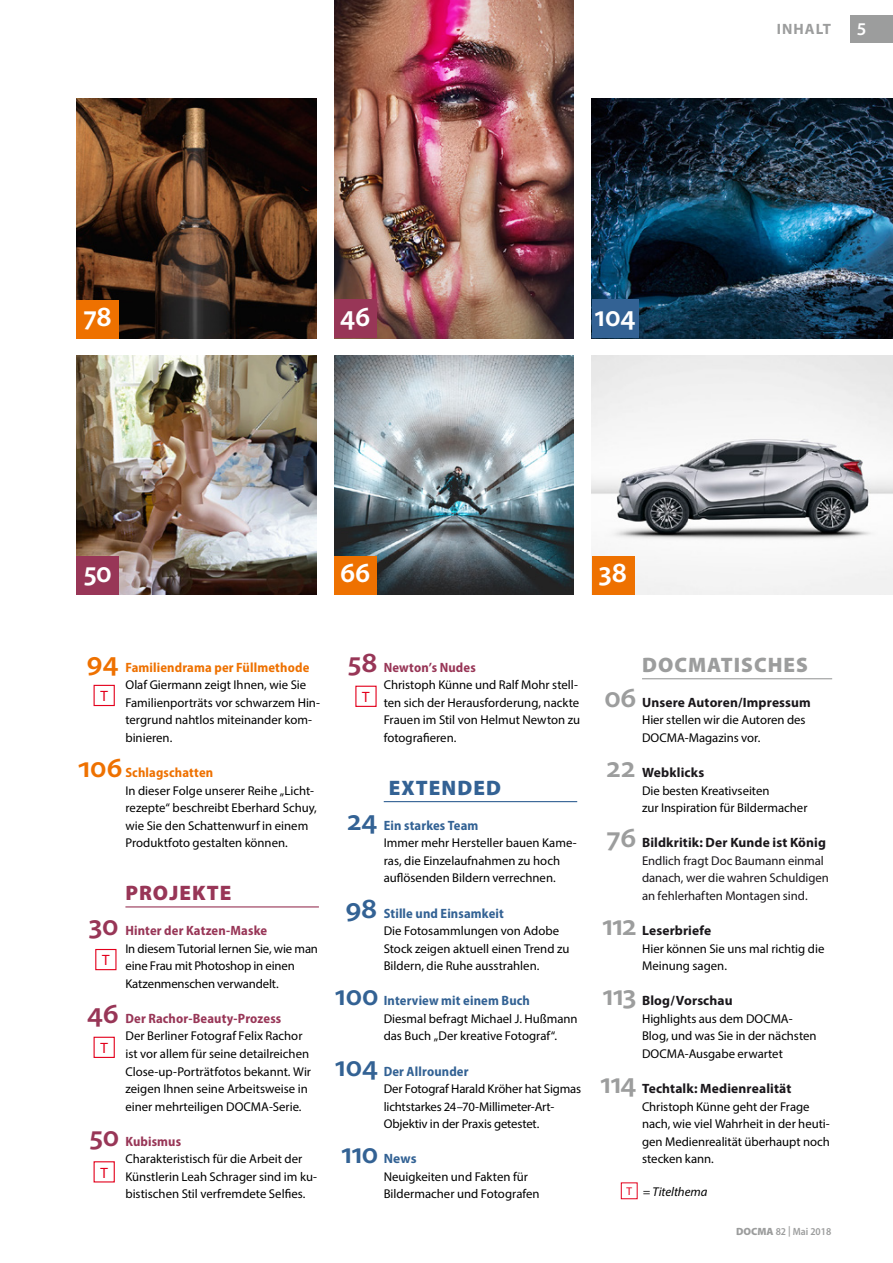
<style>
.page{position:relative;width:893px;height:1263px;background:#fff}
.page>*{position:absolute;margin:0;border:0;box-sizing:border-box;transform-origin:0 0}
.t1{font:600 30px "Myriad Pro";letter-spacing:-.05em;color:#9c9d9d}
.t2{font:600 30px "Myriad Pro";letter-spacing:-.02em;color:#336294}
.t3{font:600 30px "Myriad Pro";letter-spacing:-.01em;color:#fff;scale:.95 1}
.t4{font:600 30px "Myriad Pro";color:#983657}
.t5{font:600 30px "Myriad Pro";color:#ee7100}
.t6{font:900 21px "Myriad Pro";letter-spacing:.05em;color:#9c9d9d}
.t7{font:900 21px "Myriad Pro";letter-spacing:.05em;color:#983657}
.t8{font:900 21px "Myriad Pro";letter-spacing:.05em;color:#336294}
.t9{font:600 18px "Myriad Pro";color:#fff}
.t10{font:700 15px "Myriad Pro";letter-spacing:.07em;color:#9c9d9d}
.t11{font:15px "Myriad Pro";color:#e3001c}
.t12{font:700 13.5px "Myriad Pro";letter-spacing:.01em;color:#1a171b}
.t13{font:700 semi-condensed 13.5px "Myriad Pro";letter-spacing:.01em;color:#336294}
.t14{font:700 semi-condensed 13.5px "Myriad Pro";letter-spacing:.01em;color:#983657}
.t15{font:700 semi-condensed 13.5px "Myriad Pro";letter-spacing:.01em;color:#ee7100}
.t16{font:700 13.5px "Myriad Pro";color:#336294}
.t17{font:12.75px/17.5px "Myriad Pro";color:#000}
.t18{font:12.75px/17.5px "Myriad Pro";letter-spacing:-.005em;color:#1a171b}
.t19{font:italic 12.75px "Myriad Pro";color:#000}
.t20{font:600 semi-condensed 10.5px "Myriad Pro";color:#9c9d9d}
.s1{font-style:normal;font-size:11.25px;color:#e3001c}
.s2{font-weight:900;font-stretch:normal}
</style>
<div class="page">
<img style="left:592px;top:356px;width:301px;height:238px">
<div style="left:850px;top:15px;width:43px;height:28px;background:#9c9d9d"></div>
<hr style="left:125px;top:906px;width:194px;height:1px;background:#983657">
<hr style="left:642px;top:678px;width:190px;height:1px;background:#9c9d9d">
<hr style="left:384px;top:801px;width:193px;height:1px;background:#336294">
<img style="left:77px;top:355px;width:239px;height:239px">
<img style="left:334px;top:356px;width:240px;height:238px">
<img style="left:334px;top:0;width:240px;height:338px">
<img style="left:592px;top:99px;width:301px;height:239px">
<img style="left:77px;top:99px;width:239px;height:239px">
<div style="left:355px;top:686px;width:22px;height:21px;border:1px solid #e3001c"></div>
<div style="left:94px;top:1037px;width:21px;height:21px;border:1px solid #e3001c"></div>
<div style="left:94px;top:1161px;width:21px;height:21px;border:1px solid #e3001c"></div>
<div style="left:95px;top:949px;width:22px;height:21px;border:1px solid #e3001c"></div>
<div style="left:94px;top:685px;width:21px;height:21px;border:1px solid #e3001c"></div>
<div style="left:77px;top:556px;width:42px;height:38px;background:#983657"></div>
<div style="left:334px;top:300px;width:43px;height:38px;background:#983657"></div>
<div style="left:77px;top:300px;width:42px;height:38px;background:#ee7100"></div>
<div style="left:592px;top:300px;width:46px;height:38px;background:#336294"></div>
<div style="left:334px;top:556px;width:43px;height:38px;background:#ee7100"></div>
<div style="left:592px;top:556px;width:42px;height:38px;background:#ee7100"></div>
<h1 class="t3" style="left:84px;top:297px;width:31px">78</h1>
<h1 class="t3" style="left:340px;top:297px;width:33px">46</h1>
<h1 class="t3" style="left:595px;top:297px;width:45px">104</h1>
<h1 class="t3" style="left:84px;top:553px;width:31px">50</h1>
<h1 class="t3" style="left:340px;top:553px;width:34px">66</h1>
<h1 class="t3" style="left:599px;top:553px;width:31px">38</h1>
<p class="t10" style="left:777px;top:19px;width:56px">INHALT</p>
<h3 class="t9" style="left:857px;top:18px;width:11px">5</h3>
<h1 class="t5" style="left:87px;top:643px;width:34px">94</h1>
<p class="t15" style="left:125px;top:659px;width:185px">Familiendrama per Füllmethode</p>
<p class="t17" style="left:125px;top:676px;width:196px">Olaf Giermann zeigt Ihnen, wie Sie<br>Familienporträts vor schwarzem Hin&shy;tergrund nahtlos miteinander kom&shy;binieren.</p>
<h1 class="t5" style="left:77px;top:748px;width:48px">106</h1>
<p class="t15" style="left:125px;top:764px;width:89px">Schlagschatten</p>
<p class="t17" style="left:125px;top:781px;width:193px">In dieser Folge unserer Reihe „Licht&shy;rezepte“ beschreibt Eberhard Schuy, wie Sie den Schattenwurf in einem Produktfoto gestalten können.</p>
<h2 class="t7" style="left:125px;top:879px;width:107px">PROJEKTE</h2>
<h1 class="t4" style="left:89px;top:906px;width:31px">30</h1>
<p class="t14" style="left:125px;top:922px;width:143px">Hinter der Katzen-Maske</p>
<p class="t17" style="left:125px;top:939px;width:194px">In diesem Tutorial lernen Sie, wie man eine Frau mit Photoshop in einen<br>Katzenmenschen verwandelt.</p>
<h1 class="t4" style="left:87px;top:994px;width:33px">46</h1>
<p class="t14" style="left:125px;top:1010px;width:157px">Der Rachor-Beauty-Prozess</p>
<p class="t17" style="left:125px;top:1027px;width:187px">Der Berliner Fotograf Felix Rachor ist vor allem für seine detailreichen Close-up-Porträtfotos bekannt. Wir zeigen Ihnen seine Arbeitsweise in einer mehrteiligen DOCMA-Serie.</p>
<h1 class="t4" style="left:89px;top:1116px;width:31px">50</h1>
<p class="t14" style="left:125px;top:1132px;width:57px">Kubismus</p>
<p class="t17" style="left:125px;top:1150px;width:193px">Charakteristisch für die Arbeit der<br>Künstlerin Leah Schrager sind im ku&shy;bistischen Stil verfremdete Selfies.</p>
<p class="t11" style="left:100px;top:687px;width:9px">T</p>
<p class="t11" style="left:102px;top:951px;width:9px">T</p>
<p class="t11" style="left:100px;top:1039px;width:9px">T</p>
<p class="t11" style="left:100px;top:1163px;width:9px">T</p>
<h1 class="t4" style="left:348px;top:643px;width:31px">58</h1>
<p class="t14" style="left:384px;top:659px;width:94px">Newton’s Nudes</p>
<p class="t17" style="left:384px;top:676px;width:198px">Christoph Künne und Ralf Mohr stell&shy;ten sich der Herausforderung, nackte<br>Frauen im Stil von Helmut Newton zu fotografieren.</p>
<h2 class="t8" style="left:389px;top:773px;width:114px">EXTENDED</h2>
<h1 class="t2" style="left:347px;top:801px;width:31px">24</h1>
<p class="t13" style="left:384px;top:816px;width:96px">Ein starkes Team</p>
<p class="t17" style="left:384px;top:834px;width:194px">Immer mehr Hersteller bauen Kame&shy;ras, die Einzelaufnahmen zu hoch auflösenden Bildern verrechnen.</p>
<h1 class="t2" style="left:345px;top:888px;width:33px">98</h1>
<p class="t13" style="left:384px;top:904px;width:122px">Stille und Einsamkeit</p>
<p class="t17" style="left:384px;top:922px;width:187px">Die Fotosammlungen von Adobe<br>Stock zeigen aktuell einen Trend zu<br>Bildern, die Ruhe ausstrahlen.</p>
<h1 class="t2" style="left:335px;top:976px;width:45px">100</h1>
<p class="t13" style="left:384px;top:992px;width:148px">Interview mit einem Buch</p>
<p class="t17" style="left:384px;top:1009px;width:195px">Diesmal befragt Michael J. Hußmann das Buch „Der kreative Fotograf“.</p>
<h1 class="t2" style="left:335px;top:1046px;width:45px">104</h1>
<p class="t13" style="left:384px;top:1062px;width:86px">Der Allrounder</p>
<p class="t17" style="left:384px;top:1080px;width:199px">Der Fotograf Harald Kröher hat Sigmas lichtstarkes 24–70-Millimeter-Art-<br>Objektiv in der Praxis getestet.</p>
<h1 class="t2" style="left:341px;top:1134px;width:38px">110</h1>
<p class="t16" style="left:384px;top:1150px;width:34px">News</p>
<p class="t17" style="left:384px;top:1167px;width:157px">Neuigkeiten und Fakten für<br>Bildermacher und Fotografen</p>
<p class="t11" style="left:362px;top:688px;width:9px">T</p>
<h2 class="t6" style="left:642px;top:651px;width:167px">DOCMATISCHES</h2>
<h1 class="t1" style="left:605px;top:678px;width:33px">06</h1>
<p class="t12" style="left:642px;top:693px;width:170px">Unsere Autoren/Impressum</p>
<p class="t17" style="left:642px;top:711px;width:165px">Hier stellen wir die Autoren des<br>DOCMA-Magazins vor.</p>
<h1 class="t1" style="left:605px;top:748px;width:33px">22</h1>
<p class="t12" style="left:642px;top:764px;width:64px">Webklicks</p>
<p class="t17" style="left:642px;top:781px;width:167px">Die besten Kreativseiten<br>zur Inspiration für Bildermacher</p>
<h1 class="t1" style="left:606px;top:818px;width:32px">76</h1>
<p class="t12" style="left:642px;top:834px;width:185px">Bildkritik: Der Kunde ist König</p>
<p class="t18" style="left:642px;top:852px;width:188px">Endlich fragt Doc Baumann einmal danach, wer die wahren Schuldigen an fehlerhaften Montagen sind.</p>
<h1 class="t1" style="left:602px;top:906px;width:36px">112</h1>
<p class="t12" style="left:642px;top:922px;width:71px">Leserbriefe</p>
<p class="t17" style="left:642px;top:939px;width:184px">Hier können Sie uns mal richtig die<br>Meinung sagen.</p>
<h1 class="t1" style="left:602px;top:976px;width:35px">113</h1>
<p class="t12" style="left:642px;top:992px;width:92px">Blog/Vorschau</p>
<p class="t17" style="left:642px;top:1009px;width:176px">Highlights aus dem DOCMA-<br>Blog, und was Sie in der nächsten<br>DOCMA-Ausgabe erwartet</p>
<h1 class="t1" style="left:600px;top:1064px;width:38px">114</h1>
<p class="t12" style="left:642px;top:1080px;width:151px">Techtalk: Medienrealität</p>
<p class="t17" style="left:642px;top:1097px;width:189px">Christoph Künne geht der Frage nach, wie viel Wahrheit in der heuti&shy;gen Medienrealität überhaupt noch stecken kann.</p>
<p class="t19" style="left:626px;top:1184px;width:82px"><span class="s1">T</span> = Titelthema</p>
<p class="t20" style="left:736px;top:1225px;width:97px"><span class="s2">DOCMA</span> 82 | Mai 2018</p>
</div>
